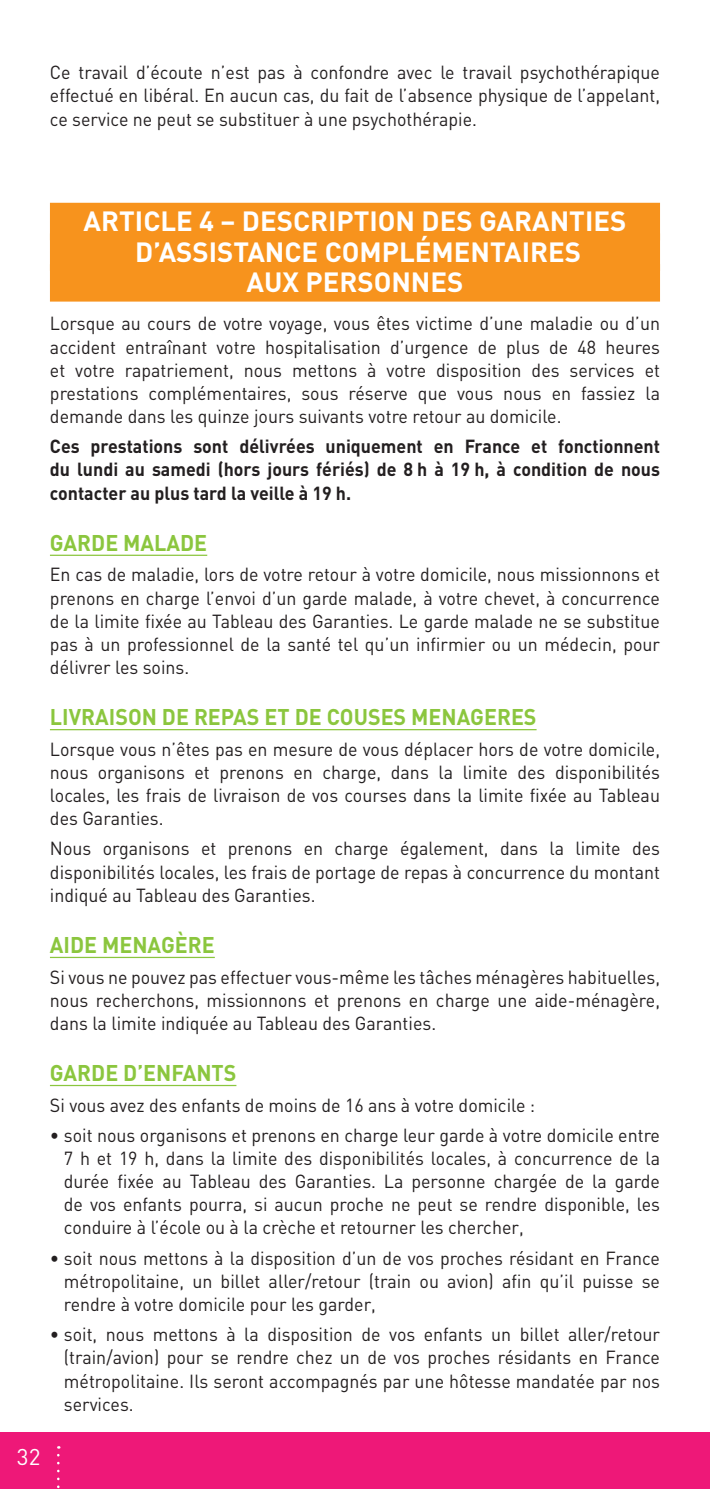
<style>
.page{position:relative;width:710px;height:1489px;background:#fff}
.page>*{position:absolute;margin:0;border:0;box-sizing:border-box;transform-origin:0 0}
.t1{font:700 27.5px/30.8px "DIN";color:#fff;text-align:center}
.t2{font:700 22.5px "DIN";color:#8bc63e;scale:.95 1}
.t3{font:22.5px "DIN";color:#fff}
.t4{font:18.75px/23.2px "DIN";color:#231f20;text-align:justify;scale:.95 1}
.t5{font:700 18.75px/23.2px "DIN";color:#231f20;text-align:justify;scale:.95 1}
</style>
<div class="page">
<div style="left:50px;top:203px;width:609px;height:37px;background:#f7931d"></div>
<div style="left:50px;top:233px;width:609px;height:38px;background:#f7931d"></div>
<div style="left:50px;top:264px;width:609px;height:38px;background:#f7931d"></div>
<hr style="left:50px;top:555px;width:157px;height:1px;background:#8bc63e">
<hr style="left:50px;top:729px;width:486px;height:1px;background:#8bc63e">
<hr style="left:50px;top:957px;width:165px;height:1px;background:#8bc63e">
<hr style="left:50px;top:1085px;width:186px;height:1px;background:#8bc63e">
<div style="left:0;top:1432px;width:709px;height:57px;background:#ee1878"></div>
<svg style="left:57px;top:1455px;width:2px;height:34px"></svg>
<p class="t4" style="left:50px;top:61px;width:643px">Ce travail d’écoute n’est pas à confondre avec le travail psychothérapique effectué en libéral. En aucun cas, du fait de l’absence physique de l’appelant, ce service ne peut se substituer à une psychothérapie.</p>
<h1 class="t1" style="left:84px;top:204px;width:544px">ARTICLE 4 – DESCRIPTION DES GARANTIES<br>D’ASSISTANCE COMPLÉMENTAIRES<br>AUX PERSONNES</h1>
<p class="t4" style="left:50px;top:312px;width:643px">Lorsque au cours de votre voyage, vous êtes victime d’une maladie ou d’un accident entraînant votre hospitalisation d’urgence de plus de 48 heures et votre rapatriement, nous mettons à votre disposition des services et prestations complémentaires, sous réserve que vous nous en fassiez la demande dans les quinze jours suivants votre retour au domicile.</p>
<p class="t5" style="left:50px;top:434px;width:643px">Ces prestations sont délivrées uniquement en France et fonctionnent du lundi au samedi (hors jours fériés) de 8 h à 19 h, à condition de nous contacter au plus tard la veille à 19 h.</p>
<p class="t2" style="left:50px;top:528px;width:167px">GARDE MALADE</p>
<p class="t4" style="left:50px;top:563px;width:643px">En cas de maladie, lors de votre retour à votre domicile, nous missionnons et prenons en charge l’envoi d’un garde malade, à votre chevet, à concurrence de la limite fixée au Tableau des Garanties. Le garde malade ne se substitue pas à un professionnel de la santé tel qu’un infirmier ou un médecin, pour délivrer les soins.</p>
<p class="t2" style="left:50px;top:703px;width:513px">LIVRAISON DE REPAS ET DE COUSES MENAGERES</p>
<p class="t4" style="left:50px;top:737px;width:643px">Lorsque vous n’êtes pas en mesure de vous déplacer hors de votre domicile, nous organisons et prenons en charge, dans la limite des disponibilités locales, les frais de livraison de vos courses dans la limite fixée au Tableau des Garanties.</p>
<p class="t4" style="left:50px;top:837px;width:643px">Nous organisons et prenons en charge également, dans la limite des disponibilités locales, les frais de portage de repas à concurrence du montant indiqué au Tableau des Garanties.</p>
<p class="t2" style="left:50px;top:930px;width:175px">AIDE MENAGÈRE</p>
<p class="t4" style="left:50px;top:965px;width:643px">Si vous ne pouvez pas effectuer vous-même les tâches ménagères habituelles, nous recherchons, missionnons et prenons en charge une aide-ménagère, dans la limite indiquée au Tableau des Garanties.</p>
<p class="t2" style="left:50px;top:1058px;width:198px">GARDE D’ENFANTS</p>
<p class="t4" style="left:50px;top:1093px;width:512px">Si vous avez des enfants de moins de 16 ans à votre domicile :</p>
<p class="t4" style="left:64px;top:1123px;width:628px;text-indent:-14px">• soit nous organisons et prenons en charge leur garde à votre domicile entre 7 h et 19 h, dans la limite des disponibilités locales, à concurrence de la durée fixée au Tableau des Garanties. La personne chargée de la garde de vos enfants pourra, si aucun proche ne peut se rendre disponible, les conduire à l’école ou à la crèche et retourner les chercher,</p>
<p class="t4" style="left:64px;top:1246px;width:628px;text-indent:-14px">• soit nous mettons à la disposition d’un de vos proches résidant en France métropolitaine, un billet aller/retour (train ou avion) afin qu’il puisse se rendre à votre domicile pour les garder,</p>
<p class="t4" style="left:64px;top:1322px;width:628px;text-indent:-14px">• soit, nous mettons à la disposition de vos enfants un billet aller/retour (train/avion) pour se rendre chez un de vos proches résidants en France métropolitaine. Ils seront accompagnés par une hôtesse mandatée par nos services.</p>
<p class="t3" style="left:17px;top:1443px;width:25px">32</p>
</div>
